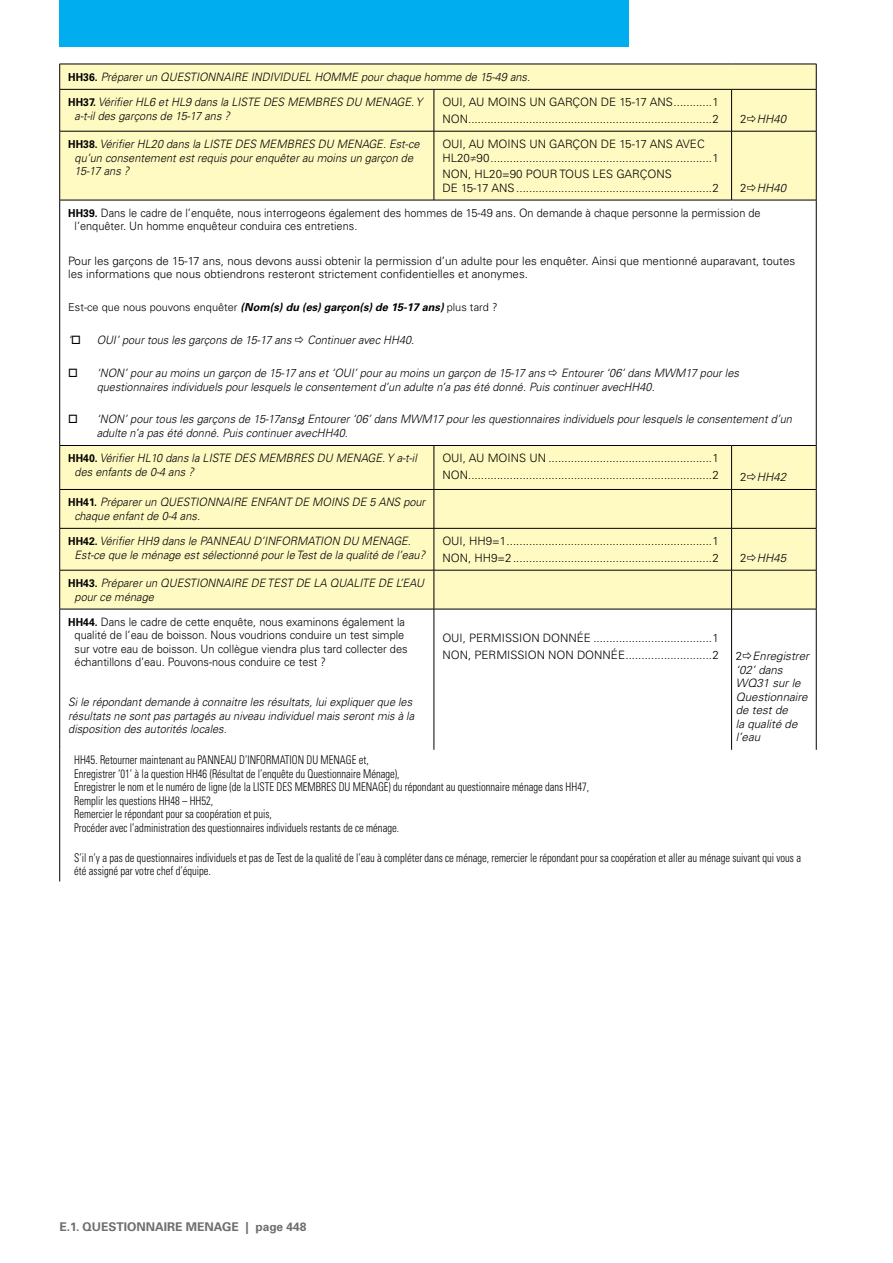
<style>
.page{position:relative;width:893px;height:1263px;background:#fff}
.page>*{position:absolute;margin:0;border:0;box-sizing:border-box;transform-origin:0 0}
.t1{font:300 condensed 12px/13.5px "Univers LT Std";color:#000;scale:.88 1}
.t2{font:700 12px "Univers LT Std";color:#6d6e71}
.t3{font:italic 300 11.55px/13.5px "Univers LT Std";color:#000;scale:.95 1}
.t4{font:300 11.55px/16.5px "Univers LT Std";color:#000}
.t5{font:300 11.55px/13.5px "Univers LT Std";color:#000;scale:.95 1}
.t6{font:italic 300 11.55px/13.5px "Univers LT Std";color:#000}
.t7{font:300 10.95px "Univers LT Std";color:#000}
.s1{font-weight:700;font-style:normal;font-size:10.95px}
.s2{font-style:normal}
.s3{font-style:italic}
.s4{font-weight:700;font-size:10.95px}
.s5{font-weight:700;font-style:italic}
</style>
<div class="page">
<div style="left:60px;top:0;width:569px;height:47px;background:#00aeef"></div>
<svg style="left:60px;top:65px;width:756px;height:544px;fill:#fffac2"></svg>
<hr style="left:59px;top:750px;width:1px;height:131px;background:#000">
<hr style="left:60px;top:64px;width:374px;height:1px;background:#000">
<svg style="left:59px;top:64px;width:1px;height:25px"></svg>
<hr style="left:434px;top:64px;width:298px;height:1px;background:#000">
<hr style="left:732px;top:64px;width:84px;height:1px;background:#000">
<svg style="left:816px;top:64px;width:1px;height:25px"></svg>
<hr style="left:60px;top:89px;width:374px;height:1px;background:#000">
<hr style="left:59px;top:90px;width:1px;height:41px;background:#000">
<hr style="left:434px;top:89px;width:298px;height:1px;background:#000">
<hr style="left:434px;top:90px;width:1px;height:41px;background:#000">
<hr style="left:732px;top:89px;width:84px;height:1px;background:#000">
<hr style="left:731px;top:90px;width:1px;height:41px;background:#000">
<hr style="left:816px;top:90px;width:1px;height:41px;background:#000">
<hr style="left:60px;top:131px;width:374px;height:1px;background:#000">
<hr style="left:59px;top:131px;width:1px;height:69px;background:#000">
<hr style="left:434px;top:131px;width:298px;height:1px;background:#000">
<hr style="left:434px;top:131px;width:1px;height:69px;background:#000">
<hr style="left:732px;top:131px;width:84px;height:1px;background:#000">
<hr style="left:731px;top:131px;width:1px;height:69px;background:#000">
<hr style="left:816px;top:131px;width:1px;height:69px;background:#000">
<hr style="left:60px;top:200px;width:374px;height:1px;background:#000">
<hr style="left:59px;top:200px;width:1px;height:245px;background:#000">
<hr style="left:434px;top:200px;width:298px;height:1px;background:#000">
<hr style="left:732px;top:200px;width:84px;height:1px;background:#000">
<hr style="left:816px;top:200px;width:1px;height:245px;background:#000">
<hr style="left:60px;top:445px;width:374px;height:1px;background:#000">
<hr style="left:59px;top:446px;width:1px;height:43px;background:#000">
<hr style="left:434px;top:445px;width:298px;height:1px;background:#000">
<hr style="left:434px;top:446px;width:1px;height:43px;background:#000">
<hr style="left:732px;top:445px;width:84px;height:1px;background:#000">
<hr style="left:731px;top:446px;width:1px;height:43px;background:#000">
<hr style="left:816px;top:446px;width:1px;height:43px;background:#000">
<hr style="left:60px;top:489px;width:374px;height:1px;background:#000">
<hr style="left:59px;top:490px;width:1px;height:38px;background:#000">
<hr style="left:434px;top:489px;width:298px;height:1px;background:#000">
<hr style="left:434px;top:490px;width:1px;height:38px;background:#000">
<hr style="left:732px;top:489px;width:84px;height:1px;background:#000">
<hr style="left:731px;top:490px;width:1px;height:38px;background:#000">
<hr style="left:816px;top:490px;width:1px;height:38px;background:#000">
<hr style="left:60px;top:528px;width:374px;height:1px;background:#000">
<hr style="left:59px;top:528px;width:1px;height:42px;background:#000">
<hr style="left:434px;top:528px;width:298px;height:1px;background:#000">
<hr style="left:434px;top:528px;width:1px;height:42px;background:#000">
<hr style="left:732px;top:528px;width:84px;height:1px;background:#000">
<hr style="left:731px;top:528px;width:1px;height:42px;background:#000">
<hr style="left:816px;top:528px;width:1px;height:42px;background:#000">
<hr style="left:60px;top:570px;width:374px;height:1px;background:#000">
<hr style="left:59px;top:570px;width:1px;height:39px;background:#000">
<hr style="left:434px;top:570px;width:298px;height:1px;background:#000">
<hr style="left:434px;top:570px;width:1px;height:39px;background:#000">
<hr style="left:732px;top:570px;width:84px;height:1px;background:#000">
<hr style="left:731px;top:570px;width:1px;height:39px;background:#000">
<hr style="left:816px;top:570px;width:1px;height:39px;background:#000">
<hr style="left:60px;top:609px;width:374px;height:1px;background:#000">
<hr style="left:59px;top:609px;width:1px;height:141px;background:#000">
<hr style="left:434px;top:609px;width:298px;height:1px;background:#000">
<hr style="left:434px;top:609px;width:1px;height:141px;background:#000">
<hr style="left:732px;top:609px;width:84px;height:1px;background:#000">
<hr style="left:731px;top:609px;width:1px;height:141px;background:#000">
<hr style="left:816px;top:609px;width:1px;height:141px;background:#000">
<svg style="left:747px;top:115px;width:9px;height:7px"></svg>
<svg style="left:747px;top:184px;width:9px;height:7px"></svg>
<svg style="left:296px;top:336px;width:7px;height:7px"></svg>
<svg style="left:549px;top:369px;width:8px;height:7px"></svg>
<svg style="left:297px;top:417px;width:7px;height:8px"></svg>
<svg style="left:747px;top:473px;width:9px;height:7px"></svg>
<svg style="left:747px;top:554px;width:9px;height:7px"></svg>
<p class="t3" style="left:68px;top:64px;width:488px;line-height:25.3px"><span class="s1">HH36.</span> Préparer un QUESTIONNAIRE INDIVIDUEL HOMME pour chaque homme de 15-49 ans.<br><span class="s1">HH37.</span> Vérifier HL6 et HL9 dans la LISTE DES MEMBRES DU MENAGE. Y</p>
<p class="t3" style="left:75px;top:109px;width:165px">a-t-il des garçons de 15-17 ans ?</p>
<p class="t4" style="left:442px;top:94px;width:278px">OUI, AU MOINS UN GARÇON DE 15-17 ANS............1<br>NON............................................................................2</p>
<p class="t6" style="left:740px;top:112px;width:48px"><span class="s2">2</span> HH40</p>
<p class="t3" style="left:75px;top:137px;width:365px;text-indent:-6px"><span class="s1">HH38.</span> Vérifier HL20 dans la LISTE DES MEMBRES DU MENAGE. Est-ce qu’un consentement est requis pour enquêter au moins un garçon de<br>15-17 ans ?</p>
<p class="t4" style="left:442px;top:137px;width:278px;line-height:13.5px">OUI, AU MOINS UN GARÇON DE 15-17 ANS AVEC<br>HL20≠90.....................................................................1</p>
<p class="t4" style="left:442px;top:167px;width:278px;line-height:13.5px">NON, HL20=90 POUR TOUS LES GARÇONS<br>DE 15-17 ANS.............................................................2</p>
<p class="t4" style="left:68px;top:175px;width:720px;line-height:25.3px;text-indent:672px">2 <span class="s3">HH40<br></span><span class="s4">HH39.</span> Dans le cadre de l’enquête, nous interrogeons également des hommes de 15-49 ans. On demande à chaque personne la permission de</p>
<p class="t5" style="left:75px;top:220px;width:299px">l’enquêter. Un homme enquêteur conduira ces entretiens.</p>
<p class="t4" style="left:68px;top:254px;width:729px;line-height:13.5px">Pour les garçons de 15-17 ans, nous devons aussi obtenir la permission d’un adulte pour les enquêter. Ainsi que mentionné auparavant, toutes les informations que nous obtiendrons resteront strictement confidentielles et anonymes.</p>
<p class="t7" style="left:68px;top:301px;width:431px">Est-ce que nous pouvons enquêter <span class="s5">(Nom(s) du (es) garçon(s) de 15-17 ans)</span> plus tard ?</p>
<p class="t3" style="left:68px;top:333px;width:15px">‘□</p>
<p class="t3" style="left:97px;top:333px;width:207px">OUI’ pour tous les garçons de 15-17 ans</p>
<p class="t3" style="left:307px;top:333px;width:114px">Continuer avec HH40.</p>
<p class="t3" style="left:68px;top:366px;width:504px">□ ‘NON’ pour au moins un garçon de 15-17 ans et ‘OUI’ pour au moins un garçon de 15-17 ans</p>
<p class="t3" style="left:97px;top:366px;width:678px;text-indent:464px">Entourer ‘06’ dans MWM17 pour les questionnaires individuels pour lesquels le consentement d’un adulte n’a pas été donné. Puis continuer avecHH40.</p>
<p class="t3" style="left:97px;top:413px;width:733px;text-indent:-28px">□ ‘NON’ pour tous les garçons de 15-17ans Entourer ‘06’ dans MWM17 pour les questionnaires individuels pour lesquels le consentement d’un adulte n’a pas été donné. Puis continuer avecHH40.</p>
<p class="t3" style="left:75px;top:452px;width:362px;text-indent:-6px"><span class="s1">HH40.</span> Vérifier HL10 dans la LISTE DES MEMBRES DU MENAGE. Y a-t-il des enfants de 0-4 ans ?</p>
<p class="t4" style="left:442px;top:450px;width:278px">OUI, AU MOINS UN ...................................................1<br>NON............................................................................2</p>
<p class="t6" style="left:740px;top:470px;width:48px"><span class="s2">2</span> HH42</p>
<p class="t3" style="left:75px;top:496px;width:371px;text-indent:-6px"><span class="s1">HH41.</span> Préparer un QUESTIONNAIRE ENFANT DE MOINS DE 5 ANS pour chaque enfant de 0-4 ans.</p>
<p class="t3" style="left:75px;top:534px;width:370px;text-indent:-6px"><span class="s1">HH42.</span> Vérifier HH9 dans le PANNEAU D’INFORMATION DU MENAGE.<br>Est-ce que le ménage est sélectionné pour le Test de la qualité de l’eau?</p>
<p class="t4" style="left:442px;top:533px;width:278px">OUI, HH9=1................................................................1<br>NON, HH9=2..............................................................2</p>
<p class="t3" style="left:75px;top:576px;width:369px;text-indent:-6px"><span class="s1">HH43.</span> Préparer un QUESTIONNAIRE DE TEST DE LA QUALITE DE L’EAU pour ce ménage</p>
<p class="t5" style="left:75px;top:615px;width:352px;text-indent:-6px"><span class="s4">HH44.</span> Dans le cadre de cette enquête, nous examinons également la qualité de l’eau de boisson. Nous voudrions conduire un test simple sur votre eau de boisson. Un collègue viendra plus tard collecter des échantillons d’eau. Pouvons-nous conduire ce test ?</p>
<p class="t3" style="left:68px;top:695px;width:366px">Si le répondant demande à connaitre les résultats, lui expliquer que les résultats ne sont pas partagés au niveau individuel mais seront mis à la disposition des autorités locales.</p>
<p class="t4" style="left:442px;top:630px;width:278px">OUI, PERMISSION DONNÉE .....................................1<br>NON, PERMISSION NON DONNÉE...........................2</p>
<p class="t6" style="left:740px;top:551px;width:48px"><span class="s2">2</span> HH45</p>
<p class="t6" style="left:736px;top:649px;width:75px"><span class="s2">2</span> Enregistrer ‘02’ dans<br>WQ31 sur le<br>Questionnaire de test de<br>la qualité de l’eau</p>
<p class="t1" style="left:74px;top:753px;width:587px">HH45. Retourner maintenant au PANNEAU D’INFORMATION DU MENAGE et,<br>Enregistrer ‘01’ à la question HH46 (Résultat de l’enquête du Questionnaire Ménage),<br>Enregistrer le nom et le numéro de ligne (de la LISTE DES MEMBRES DU MENAGE) du répondant au questionnaire ménage dans HH47, Remplir les questions HH48 – HH52,<br>Remercier le répondant pour sa coopération et puis,<br>Procéder avec l’administration des questionnaires individuels restants de ce ménage.</p>
<p class="t1" style="left:74px;top:851px;width:827px">S’il n’y a pas de questionnaires individuels et pas de Test de la qualité de l’eau à compléter dans ce ménage, remercier le répondant pour sa coopération et aller au ménage suivant qui vous a été assigné par votre chef d’équipe.</p>
<p class="t2" style="left:60px;top:1220px;width:249px">E.1. QUESTIONNAIRE MENAGE | page 448</p>
</div>
